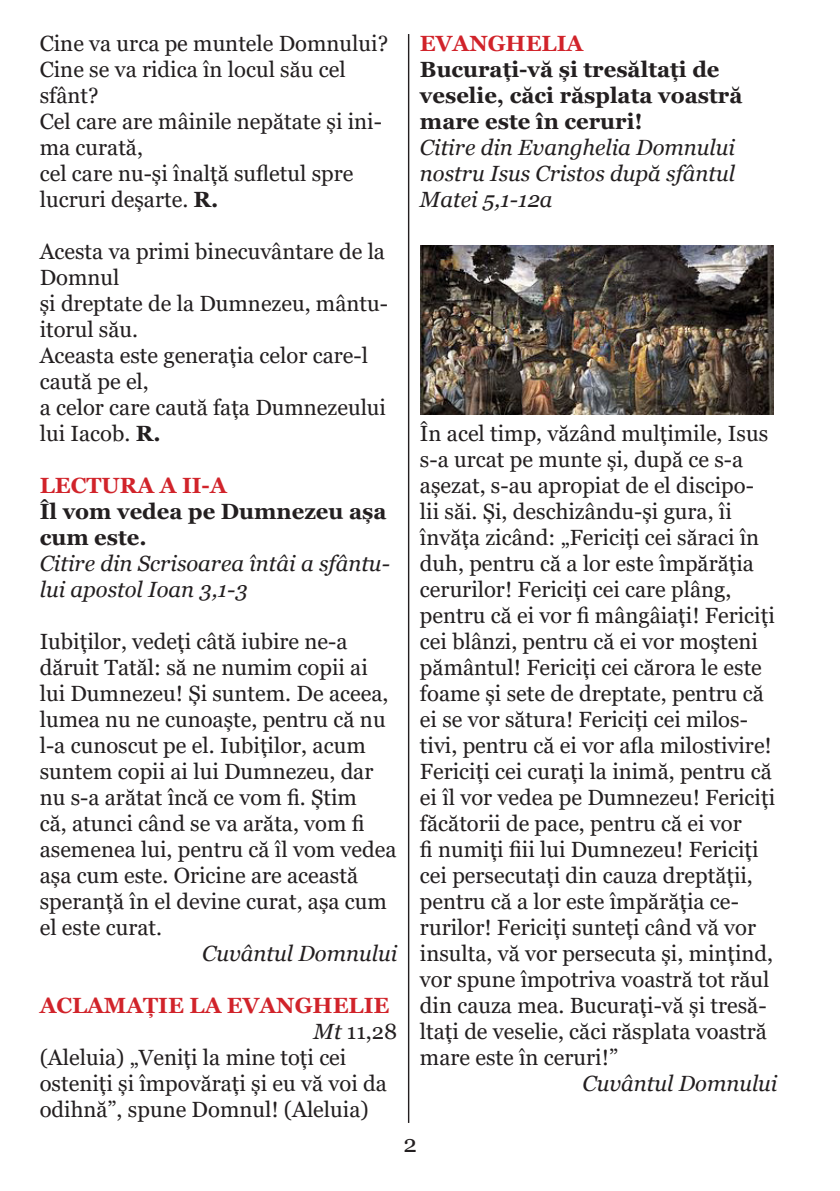
<style>
.page{position:relative;width:840px;height:1191px;background:#fff}
.page>*{position:absolute;margin:0;border:0;box-sizing:border-box;transform-origin:0 0}
.t1{font:24px "Georgia";color:#231f20}
.t2{font:22px/26px "Georgia";color:#231f20}
.t3{font:italic 22px/26px "Georgia";color:#231f20}
.t4{font:700 22px/26px "Georgia";color:#231f20}
.t5{font:700 22px "Georgia";color:#d1232a}
.s1{font-weight:700}
.s2{font-style:italic}
</style>
<div class="page">
<hr style="left:407px;top:34px;width:2px;height:1089px;background:#231f20">
<img style="left:420px;top:245px;width:352px;height:169px">
<p class="t2" style="left:40px;top:31px;width:350px">Cine va urca pe muntele Domnului?</p>
<p class="t2" style="left:40px;top:57px;width:307px">Cine se va ridica în locul său cel sfânt?</p>
<p class="t2" style="left:40px;top:109px;width:343px">Cel care are mâinile nepătate şi ini&shy;ma curată,</p>
<p class="t2" style="left:40px;top:161px;width:315px">cel care nu-şi înalţă sufletul spre lucruri deşarte. <span class="s1">R.</span></p>
<p class="t2" style="left:40px;top:239px;width:346px">Acesta va primi binecuvântare de la<br>Domnul</p>
<p class="t2" style="left:40px;top:291px;width:349px">şi dreptate de la Dumnezeu, mântu&shy;itorul său.</p>
<p class="t2" style="left:40px;top:343px;width:329px">Aceasta este generaţia celor care-l caută pe el,</p>
<p class="t2" style="left:40px;top:395px;width:347px">a celor care caută faţa Dumnezeului lui Iacob. <span class="s1">R.</span></p>
<p class="t5" style="left:40px;top:471px;width:188px">LECTURA A II-A</p>
<p class="t4" style="left:40px;top:498px;width:348px">Îl vom vedea pe Dumnezeu aşa cum este.</p>
<p class="t3" style="left:40px;top:550px;width:351px">Citire din Scrisoarea întâi a sfântu&shy;lui apostol Ioan 3,1-3</p>
<p class="t2" style="left:40px;top:629px;width:358px">Iubiţilor, vedeţi câtă iubire ne-a dăruit Tatăl: să ne numim copii ai lui Dumnezeu! Şi suntem. De aceea, lumea nu ne cunoaşte, pentru că nu l-a cunoscut pe el. Iubiţilor, acum suntem copii ai lui Dumnezeu, dar nu s-a arătat încă ce vom fi. Ştim<br>că, atunci când se va arăta, vom fi asemenea lui, pentru că îl vom vedea aşa cum este. Oricine are această speranţă în el devine curat, aşa cum el este curat.</p>
<p class="t3" style="left:202px;top:940px;width:196px">Cuvântul Domnului</p>
<p class="t5" style="left:40px;top:991px;width:351px">ACLAMAŢIE LA EVANGHELIE</p>
<p class="t2" style="left:313px;top:1019px;width:85px"><span class="s2">Mt</span> 11,28</p>
<p class="t2" style="left:40px;top:1045px;width:348px">(Aleluia) „Veniţi la mine toţi cei osteniţi şi împovăraţi şi eu vă voi da odihnă”, spune Domnul! (Aleluia)</p>
<p class="t5" style="left:420px;top:29px;width:165px">EVANGHELIA</p>
<p class="t4" style="left:420px;top:56px;width:324px">Bucuraţi-vă şi tresăltaţi de veselie, căci răsplata voastră mare este în ceruri!</p>
<p class="t3" style="left:420px;top:134px;width:316px;text-align:justify">Citire din Evanghelia Domnului nostru Isus Cristos după sfântul Matei 5,1-12a</p>
<p class="t2" style="left:420px;top:421px;width:356px">În acel timp, văzând mulţimile, Isus s-a urcat pe munte şi, după ce s-a aşezat, s-au apropiat de el discipo&shy;lii săi. Şi, deschizându-şi gura, îi învăţa zicând: „Fericiţi cei săraci în duh, pentru că a lor este împărăţia cerurilor! Fericiţi cei care plâng, pentru că ei vor fi mângâiaţi! Fericiţi cei blânzi, pentru că ei vor moşteni pământul! Fericiţi cei cărora le este foame şi sete de dreptate, pentru că ei se vor sătura! Fericiţi cei milos&shy;tivi, pentru că ei vor afla milostivire!<br>Fericiţi cei curaţi la inimă, pentru că ei îl vor vedea pe Dumnezeu! Fericiţi făcătorii de pace, pentru că ei vor<br>fi numiţi fiii lui Dumnezeu! Fericiţi cei persecutaţi din cauza dreptăţii, pentru că a lor este împărăţia ce&shy;rurilor! Fericiţi sunteţi când vă vor insulta, vă vor persecuta şi, minţind, vor spune împotriva voastră tot răul din cauza mea. Bucuraţi-vă şi tresă&shy;ltaţi de veselie, căci răsplata voastră mare este în ceruri!”</p>
<p class="t3" style="left:582px;top:1070px;width:196px">Cuvântul Domnului</p>
<p class="t1" style="left:403px;top:1129px;width:15px">2</p>
</div>
